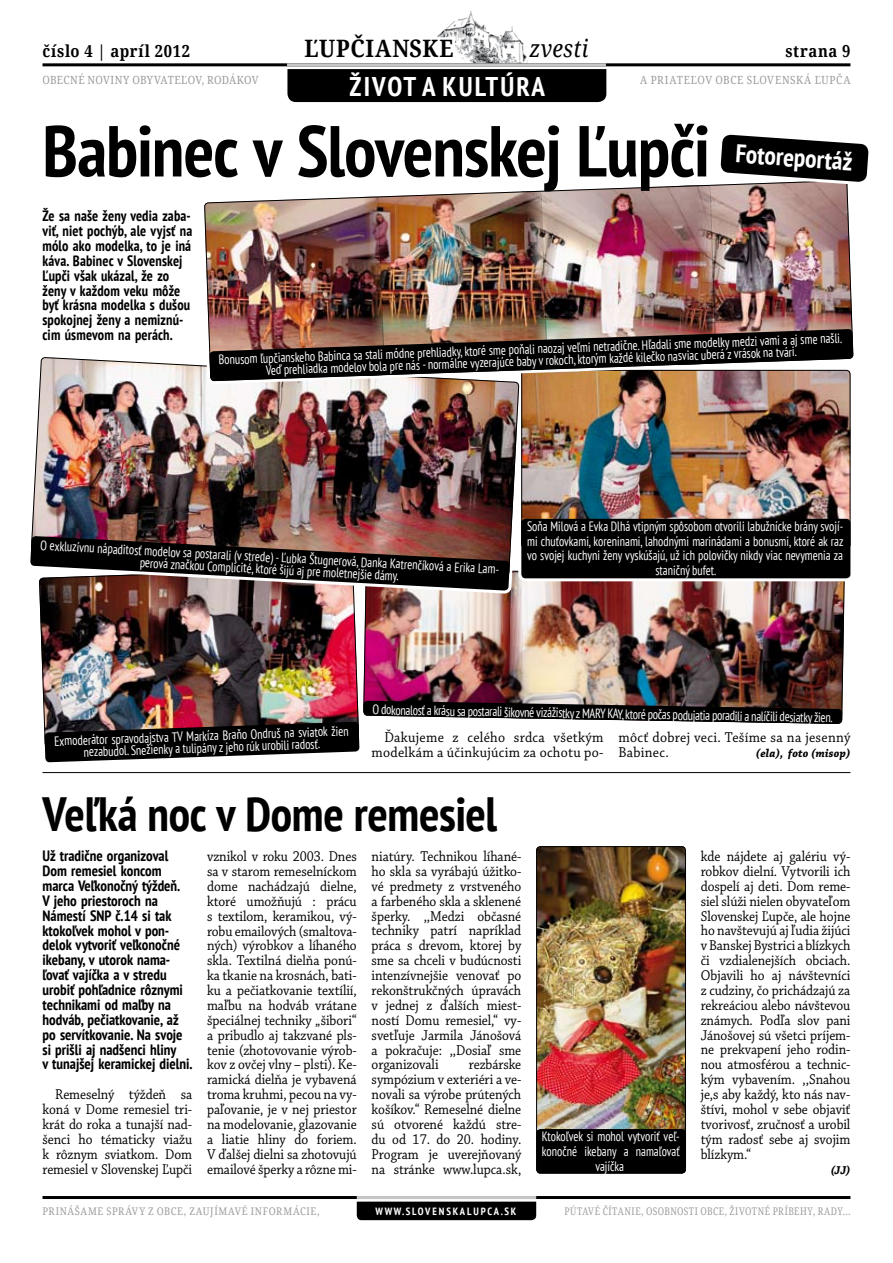
<style>
.page{position:relative;width:893px;height:1263px;background:#fff}
.page>*{position:absolute;margin:0;border:0;box-sizing:border-box;transform-origin:0 0}
.t1{font:700 condensed 72px "PT Sans";letter-spacing:-.015em;color:#000}
.t2{font:700 condensed 48px "PT Sans";letter-spacing:-.005em;color:#000}
.t3{font:700 condensed 27px "PT Sans";letter-spacing:.08em;color:#fff}
.t4{font:700 condensed 25.5px "PT Sans";color:#fff}
.t5{font:700 24px "Droid Serif";letter-spacing:.03em;color:#000;scale:.9 1}
.t6{font:italic 24px "Droid Serif";letter-spacing:.01em;color:#000;scale:.9 1}
.t7{font:700 16.5px "Droid Serif";letter-spacing:.045em;color:#000;scale:.9 1}
.t8{font:15px/14.9px "Chaparral Pro";letter-spacing:-.005em;color:#000;text-align:justify;scale:.9 1}
.t9{font:700 condensed 15px/14.9px "PT Sans";color:#000}
.t10{font:700 condensed 15px/14.9px "PT Sans";color:#000;scale:.95 1}
.t11{font:15px/14.9px "Chaparral Pro";letter-spacing:.02em;color:#000;text-align:right;scale:.93 1}
.t12{font:condensed 13.5px/14.9px "PT Sans";color:#fff;text-align:center;scale:.9 1}
.t13{font:italic 700 12px "Chaparral Pro";letter-spacing:.02em;color:#000;scale:.93 1}
.t14{font:italic 700 12px "Chaparral Pro";letter-spacing:.02em;color:#000;scale:.9 1}
.t15{font:11.25px "Droid Serif";letter-spacing:.015em;color:#9c9d9f;scale:.9 1}
.t16{font:11.25px "Droid Serif";letter-spacing:.045em;color:#9c9d9f;scale:.9 1}
.t17{font:10.5px "Droid Serif";letter-spacing:.065em;color:#9c9d9f;scale:.82 1}
.t18{font:10.5px "Droid Serif";letter-spacing:.065em;color:#9c9d9f;scale:.9 1}
.t19{font:700 condensed 10.5px "PT Sans";letter-spacing:.155em;color:#fff}
</style>
<div class="page">
<hr style="left:43px;top:63px;width:807px;height:3px;background:#000">
<hr style="left:43px;top:1196px;width:807px;height:3px;background:#000">
<hr style="left:357px;top:1196px;width:179px;height:3px;background:#c5c6c8">
<div style="left:357px;top:1201px;width:179px;height:19px;background:#000"></div>
<img style="left:39px;top:597px;width:320px;height:177px">
<img style="left:31px;top:357px;width:173px;height:173px">
<img style="left:204px;top:63px;width:647px;height:657px">
<hr style="left:43px;top:772px;width:807px;height:1px;background:#000">
<img style="left:669px;top:383px;width:182px;height:21px">
<img style="left:30px;top:530px;width:486px;height:67px">
<div style="left:521px;top:519px;width:329px;height:59px;background:#000;border-radius:4px"></div>
<img style="left:44px;top:701px;width:798px;height:61px">
<img style="left:205px;top:11px;width:664px;height:372px">
<img style="left:538px;top:847px;width:148px;height:282px">
<div style="left:536px;top:846px;width:150px;height:327px;border:1px solid #000;border-radius:4px"></div>
<div style="left:536px;top:1129px;width:150px;height:45px;background:#000;border-radius:4px"></div>
<p class="t7" style="left:43px;top:41px;width:165px">číslo 4 | apríl 2012</p>
<h3 class="t5" style="left:304px;top:34px;width:167px">ĽUPČIANSKE</h3>
<h3 class="t6" style="left:529px;top:34px;width:67px">zvesti</h3>
<p class="t7" style="left:785px;top:41px;width:74px">strana 9</p>
<h3 class="t3" style="left:349px;top:69px;width:28px">život</h3>
<h3 class="t3" style="left:422px;top:69px;width:109px">a kultúra</h3>
<p class="t15" style="left:43px;top:73px;width:242px">OBECNÉ NOVINY OBYVATEĽOV, RODÁKOV</p>
<p class="t16" style="left:640px;top:73px;width:235px">A PRIATEĽOV OBCE SLOVENSKÁ ĽUPČA</p>
<h1 class="t1" style="left:43px;top:104px;width:669px">Babinec v Slovenskej Ľupči</h1>
<h3 class="t4" style="left:737px;top:137px;width:120px;rotate:4deg">Fotoreportáž</h3>
<p class="t10" style="left:43px;top:208px;width:159px">Že sa naše ženy vedia zaba&shy;viť, niet pochýb, ale vyjsť na mólo ako modelka, to je iná káva. Babinec v Slovenskej<br>Ľupči však ukázal, že zo ženy v každom veku môže byť krásna modelka s dušou spokojnej ženy a nemiznú&shy;cim úsmevom na perách.</p>
<p class="t12" style="left:218px;top:353px;width:695px;line-height:12px;rotate:-2deg">Bonusom ľupčianskeho Babinca sa stali módne prehliadky, ktoré sme poňali naozaj veľmi netradične. Hľadali sme modelky medzi vami a aj sme našli.<br>Veď prehliadka modelov bola pre nás - normálne vyzerajúce baby v rokoch, ktorým každé kilečko nasviac uberá z vrások na tvári.</p>
<p class="t12" style="left:41px;top:539px;width:512px;line-height:12px;rotate:3deg">O exkluzívnu nápaditosť modelov sa postarali (v strede) - Ľubka Štugnerová, Danka Katrenčíková a Erika Lam&shy;perová značkou Complicité, ktoré šijú aj pre moletnejšie dámy.</p>
<p class="t12" style="left:527px;top:518px;width:353px">Soňa Milová a Evka Dlhá vtipným spôsobom otvorili labužnícke brány svojí&shy;mi chuťovkami, koreninami, lahodnými marinádami a bonusmi, ktoré ak raz vo svojej kuchyni ženy vyskúšajú, už ich polovičky nikdy viac nevymenia za staničný bufet.</p>
<p class="t12" style="left:54px;top:735px;width:329px;line-height:12px;rotate:-2deg">Exmoderátor spravodajstva TV Markíza Braňo Ondruš na sviatok žien nezabudol. Snežienky a tulipány z jeho rúk urobili radosť.</p>
<p class="t12" style="left:373px;top:702px;width:513px;rotate:1deg">O dokonalosť a krásu sa postarali šikovné vizážistky z MARY KAY, ktoré počas podujatia poradili a nalíčili desiatky žien.</p>
<p class="t11" style="left:372px;top:730px;width:251px">Ďakujeme z celého srdca všetkým modelkám a účinkujúcim za ochotu po-</p>
<p class="t11" style="left:618px;top:730px;width:251px;text-align:left">môcť dobrej veci. Tešíme sa na jesenný<br>Babinec.</p>
<p class="t13" style="left:756px;top:746px;width:103px">(ela), foto (misop)</p>
<h2 class="t2" style="left:43px;top:783px;width:456px">Veľká noc v Dome remesiel</h2>
<p class="t9" style="left:43px;top:848px;width:152px">Už tradične organizoval<br>Dom remesiel koncom marca Veľkonočný týždeň.<br>V jeho priestoroch na<br>Námestí SNP č.14 si tak ktokoľvek mohol v pon&shy;delok vytvoriť veľkonočné ikebany, v utorok nama&shy;ľovať vajíčka a v stredu urobiť pohľadnice rôznymi technikami od maľby na hodváb, pečiatkovanie, až po servítkovanie. Na svoje si prišli aj nadšenci hliny<br>v tunajšej keramickej dielni.</p>
<p class="t8" style="left:43px;top:1088px;width:168px;text-indent:13px">Remeselný týždeň sa koná v Dome remesiel tri&shy;krát do roka a tunajší nad&shy;šenci ho tématicky viažu k rôznym sviatkom. Dom remesiel v Slovenskej Ľupči</p>
<p class="t8" style="left:207px;top:849px;width:168px">vznikol v roku 2003. Dnes sa v starom remeselníckom dome nachádzajú dielne, ktoré umožňujú : prácu s textilom, keramikou, vý&shy;robu emailových (smaltova&shy;ných) výrobkov a líhaného skla. Textilná dielňa ponú&shy;ka tkanie na krosnách, bati&shy;ku a pečiatkovanie textílií, maľbu na hodváb vrátane špeciálnej techniky „šibori“ a pribudlo aj takzvané pls&shy;tenie (zhotovovanie výrob&shy;kov z ovčej vlny – plsti). Ke&shy;ramická dielňa je vybavená troma kruhmi, pecou na vy&shy;paľovanie, je v nej priestor na modelovanie, glazovanie a liatie hliny do foriem.<br>V ďalšej dielni sa zhotovujú emailové šperky a rôzne mi-</p>
<p class="t8" style="left:372px;top:849px;width:168px">niatúry. Technikou líhané&shy;ho skla sa vyrábajú úžitko&shy;vé predmety z vrstveného a farbeného skla a sklenené šperky. ,,Medzi občasné techniky patrí napríklad práca s drevom, ktorej by sme sa chceli v budúcnosti intenzívnejšie venovať po rekonštrukčných úpravách v jednej z ďalších miest&shy;ností Domu remesiel,“ vy&shy;svetľuje Jarmila Jánošová a pokračuje: ,,Dosiaľ sme organizovali</p>
<p class="t8" style="left:372px;top:1058px;width:168px;text-indent:97px">rezbárske sympózium v exteriéri a ve&shy;novali sa výrobe prútených košíkov.“ Remeselné dielne sú otvorené každú stre&shy;du od 17. do 20. hodiny.<br>Program je uverejňovaný na stránke www.lupca.sk,</p>
<p class="t12" style="left:542px;top:1128px;width:155px">Ktokoľvek si mohol vytvoriť veľ&shy;konočné ikebany a namaľovať vajíčka</p>
<p class="t8" style="left:701px;top:849px;width:168px">kde nájdete aj galériu vý&shy;robkov dielní. Vytvorili ich dospelí aj deti. Dom reme&shy;siel slúži nielen obyvateľom Slovenskej Ľupče, ale hojne ho navštevujú aj ľudia žijúci vBanskej Bystrici a blízkych či vzdialenejších obciach.<br>Objavili ho aj návštevníci z cudziny, čo prichádzajú za rekreáciou alebo návštevou známych. Podľa slov pani Jánošovej sú všetci príjem&shy;ne prekvapení jeho rodin&shy;nou atmosférou a technic&shy;kým vybavením. ,,Snahou je,s aby každý, kto nás nav&shy;štívi, mohol v sebe objaviť tvorivosť, zručnosť a urobil tým radosť sebe aj svojim blízkym.“</p>
<p class="t14" style="left:831px;top:1163px;width:23px">(JJ)</p>
<p class="t18" style="left:43px;top:1204px;width:309px">PRINÁŠAME SPRÁVY Z OBCE, ZAUJÍMAVÉ INFORMÁCIE,</p>
<p class="t17" style="left:565px;top:1204px;width:350px">PÚTAVÉ ČÍTANIE, OSOBNOSTI OBCE, ŽIVOTNÉ PRÍBEHY, RADY...</p>
<p class="t19" style="left:376px;top:1204px;width:38px">www.slovens</p>
<p class="t19" style="left:453px;top:1204px;width:35px">kal upca</p>
<p class="t19" style="left:501px;top:1204px;width:17px">.sk</p>
</div>
